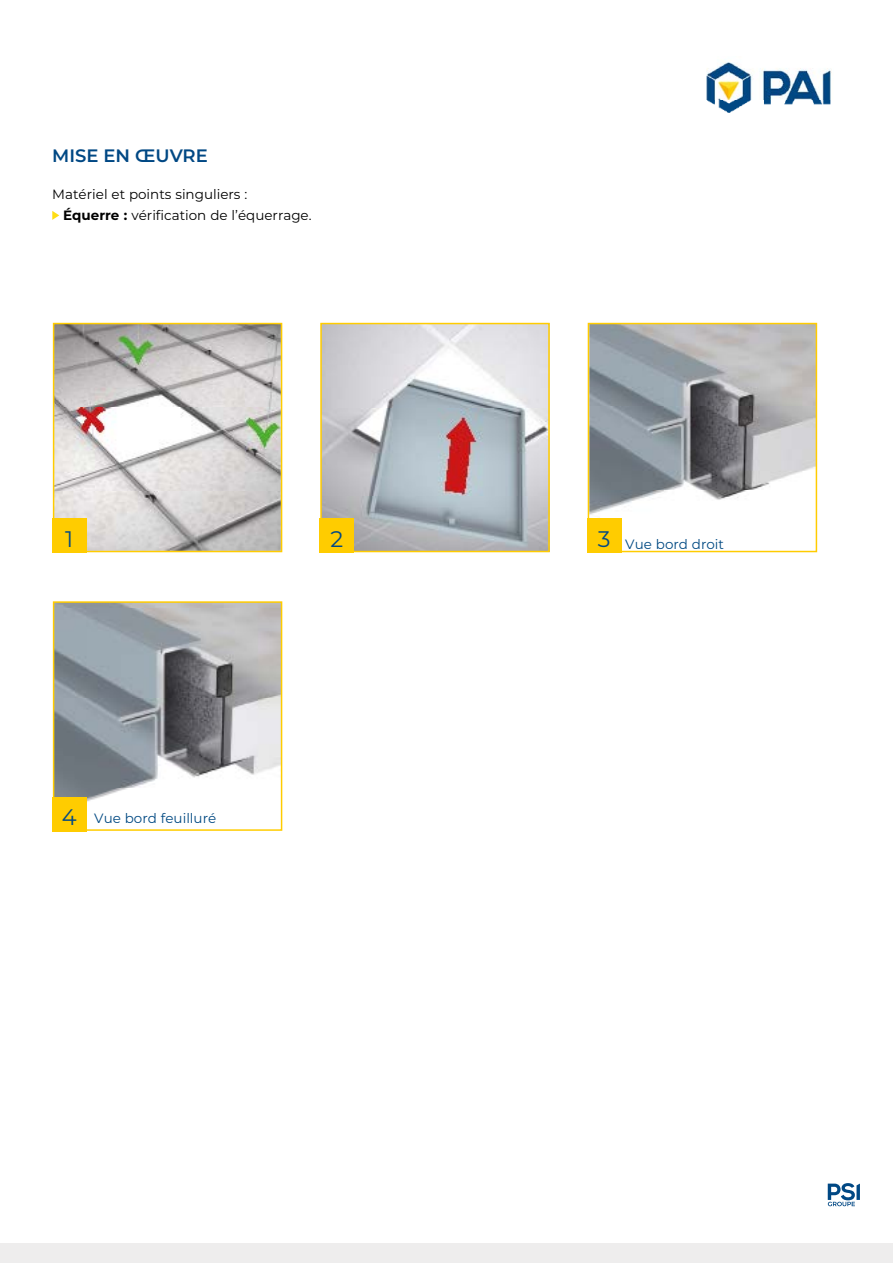
<style>
.page{position:relative;width:893px;height:1263px;background:#fff}
.page>*{position:absolute;margin:0;border:0;box-sizing:border-box;transform-origin:0 0}
.t1{font:22.5px "Montserrat";color:#004884}
.t2{font:600 18px "Montserrat";color:#004884}
.t3{font:13.5px/20.4px "Montserrat";color:#000}
.t4{font:13.5px "Montserrat";color:#004982}
.s1{font-weight:700}
</style>
<div class="page">
<svg style="left:828px;top:1183px;width:32px;height:23px"></svg>
<img style="left:706px;top:62px;width:126px;height:51px">
<div style="left:1px;top:1244px;width:892px;height:19px;background:#eeeded"></div>
<img style="left:591px;top:326px;width:223px;height:223px">
<div style="left:588px;top:323px;width:229px;height:229px;border:2px solid #fc0"></div>
<div style="left:587px;top:519px;width:34px;height:34px;background:#fc0"></div>
<img style="left:323px;top:326px;width:224px;height:223px">
<div style="left:320px;top:323px;width:230px;height:229px;border:2px solid #fc0"></div>
<div style="left:320px;top:519px;width:34px;height:34px;background:#fc0"></div>
<img style="left:56px;top:326px;width:223px;height:223px">
<div style="left:53px;top:323px;width:229px;height:229px;border:2px solid #fc0"></div>
<div style="left:52px;top:519px;width:34px;height:34px;background:#fc0"></div>
<img style="left:56px;top:604px;width:223px;height:224px">
<div style="left:53px;top:601px;width:229px;height:230px;border:2px solid #fc0"></div>
<div style="left:52px;top:797px;width:34px;height:34px;background:#fc0"></div>
<svg style="left:52px;top:211px;width:7px;height:9px"></svg>
<h2 class="t2" style="left:52px;top:143px;width:157px">MISE EN ŒUVRE</h2>
<p class="t3" style="left:63px;top:184px;width:250px;text-indent:-11px">Matériel et points singuliers :<br><span class="s1">Équerre :</span> vérification de l’équerrage.</p>
<h1 class="t1" style="left:65px;top:523px;width:10px">1</h1>
<h1 class="t1" style="left:330px;top:523px;width:14px">2</h1>
<h1 class="t1" style="left:598px;top:523px;width:14px">3</h1>
<p class="t4" style="left:625px;top:535px;width:100px">Vue bord droit</p>
<h1 class="t1" style="left:62px;top:802px;width:16px">4</h1>
<p class="t4" style="left:94px;top:809px;width:123px">Vue bord feuilluré</p>
</div>
